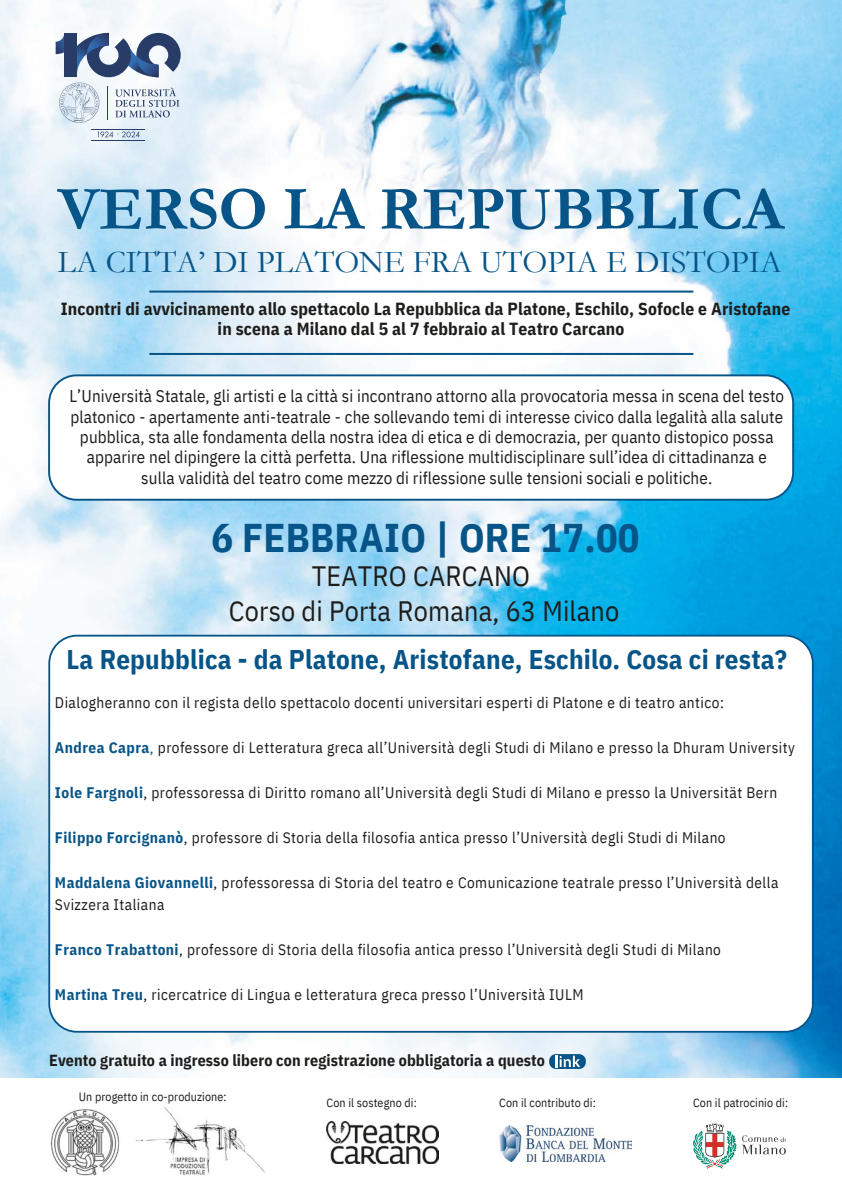
<style>
.page{position:relative;width:842px;height:1191px;background:#fff}
.page>*{position:absolute;margin:0;border:0;box-sizing:border-box;transform-origin:0 0}
.t1{font:700 62.2px "Garamond";color:#075588}
.t2{font:700 40px "IBM Plex Sans Cond";letter-spacing:.005em;color:#075588}
.t3{font:31.9px "Garamond";color:#075588}
.t4{font:28px/34.5px "IBM Plex Sans Cond";letter-spacing:.005em;color:#1d1d1b;text-align:center}
.t5{font:700 27px "IBM Plex Sans Cond";letter-spacing:.005em;color:#075588}
.t6{font:700 17.5px/20.2px "IBM Plex Sans Cond";letter-spacing:.005em;color:#1d1d1b;text-align:center}
.t7{font:17px/20.2px "IBM Plex Sans Cond";letter-spacing:.005em;color:#1d1d1b;text-align:center}
.t8{font:700 16px "IBM Plex Sans Cond";letter-spacing:.005em;color:#1d1d1b}
.t9{font:15.3px/22.5px "IBM Plex Sans Cond";letter-spacing:.03em;color:#1d1d1b}
.t10{font:12px "IBM Plex Sans Cond";letter-spacing:.005em;color:#1d1d1b}
.s1{font-weight:700;color:#075588}
.s2{color:#075588}
</style>
<div class="page">
<img style="left:0;top:0;width:842px;height:1078px">
<svg style="left:48px;top:374px;width:746px;height:126px"></svg>
<svg style="left:149px;top:290px;width:545px;height:2px"></svg>
<svg style="left:149px;top:353px;width:545px;height:2px"></svg>
<svg style="left:56px;top:33px;width:125px;height:90px"></svg>
<svg style="left:97px;top:131px;width:43px;height:6px"></svg>
<hr style="left:91px;top:140px;width:54px;height:1px;background:#283c68">
<hr style="left:91px;top:129px;width:54px;height:1px;background:#283c68">
<img style="left:327px;top:1121px;width:111px;height:42px">
<img style="left:499px;top:1125px;width:133px;height:35px">
<svg style="left:693px;top:1123px;width:93px;height:45px"></svg>
<img style="left:50px;top:1109px;width:70px;height:67px">
<img style="left:136px;top:1107px;width:129px;height:68px">
<svg style="left:48px;top:634px;width:766px;height:398px"></svg>
<svg style="left:549px;top:1053px;width:37px;height:15px"></svg>
<svg style="left:555px;top:1055px;width:25px;height:11px"></svg>
<h4 class="t1" style="left:58px;top:175px;width:727px">VERSO LA REPUBBLICA</h4>
<h4 class="t3" style="left:58px;top:245px;width:725px">LA CITTA’ DI PLATONE FRA UTOPIA E DISTOPIA</h4>
<p class="t6" style="left:61px;top:298px;width:731px">Incontri di avvicinamento allo spettacolo La Repubblica da Platone, Eschilo, Sofocle e Aristofane in scena a Milano dal 5 al 7 febbraio al Teatro Carcano</p>
<h1 class="t7" style="left:69px;top:386px;width:716px">L’Università Statale, gli artisti e la città si incontrano attorno alla provocatoria messa in scena del testo platonico - apertamente anti-teatrale - che sollevando temi di interesse civico dalla legalità alla salute pubblica, sta alle fondamenta della nostra idea di etica e di democrazia, per quanto distopico possa apparire nel dipingere la città perfetta. Una riflessione multidisciplinare sull’idea di cittadinanza e sulla validità del teatro come mezzo di riflessione sulle tensioni sociali e politiche.</h1>
<h3 class="t2" style="left:212px;top:510px;width:429px">6 FEBBRAIO | ORE 17.00</h3>
<p class="t4" style="left:229px;top:558px;width:392px">TEATRO CARCANO<br>Corso di Porta Romana, 63 Milano</p>
<p class="t5" style="left:67px;top:641px;width:722px">La Repubblica - da Platone, Aristofane, Eschilo. Cosa ci resta?</p>
<p class="t9" style="left:55px;top:690px;width:671px">Dialogheranno con il regista dello spettacolo docenti universitari esperti di Platone e di teatro antico:</p>
<h5 class="t9" style="left:55px;top:735px;width:742px"><span class="s1">Andrea Capra</span><span class="s2">,</span> professore di Letteratura greca all’Università degli Studi di Milano e presso la Dhuram University</h5>
<p class="t9" style="left:55px;top:780px;width:724px"><span class="s1">Iole Fargnoli</span>, professoressa di Diritto romano all’Università degli Studi di Milano e presso la Universität Bern</p>
<p class="t9" style="left:55px;top:825px;width:672px"><span class="s1">Filippo Forcignanò</span>, professore di Storia della filosofia antica presso l’Università degli Studi di Milano</p>
<p class="t9" style="left:55px;top:870px;width:725px"><span class="s1">Maddalena Giovannelli</span>, professoressa di Storia del teatro e Comunicazione teatrale presso l’Università della<br>Svizzera Italiana</p>
<p class="t9" style="left:55px;top:938px;width:667px"><span class="s1">Franco Trabattoni</span>, professore di Storia della filosofia antica presso l’Università degli Studi di Milano</p>
<p class="t9" style="left:55px;top:983px;width:530px"><span class="s1">Martina Treu</span>, ricercatrice di Lingua e letteratura greca presso l’Università IULM</p>
<p class="t8" style="left:49px;top:1049px;width:497px">Evento gratuito a ingresso libero con registrazione obbligatoria a questo</p>
<p class="t10" style="left:79px;top:1088px;width:149px">Un progetto in co-produzione:</p>
<p class="t10" style="left:327px;top:1094px;width:92px">Con il sostegno di:</p>
<p class="t10" style="left:499px;top:1094px;width:98px">Con il contributo di:</p>
<p class="t10" style="left:693px;top:1094px;width:97px">Con il patrocinio di:</p>
</div>
